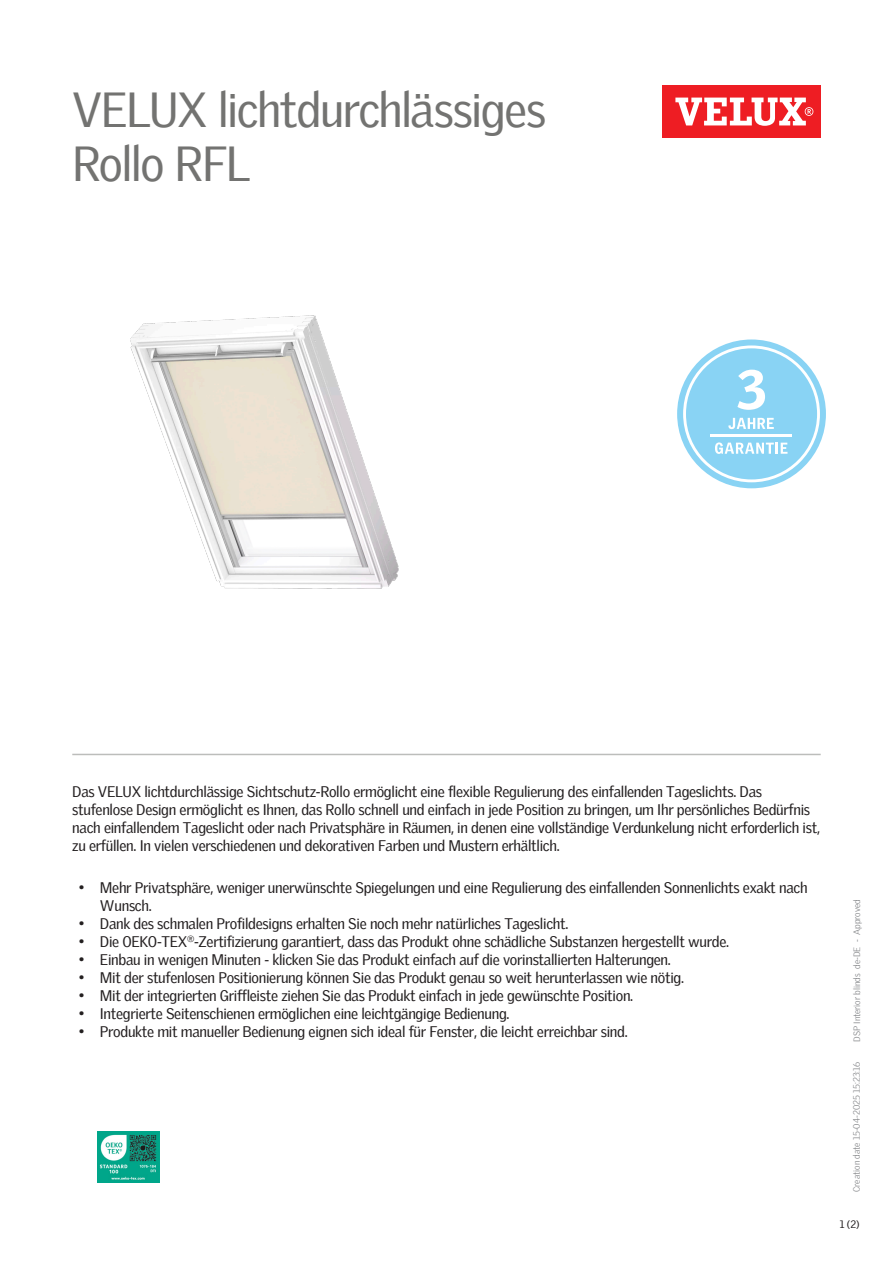
<style>
.page{position:relative;width:893px;height:1263px;background:#fff}
.page>*{position:absolute;margin:0;border:0;box-sizing:border-box;transform-origin:0 0}
.t1{font:900 54.15px "Velux Gothic";color:#fff}
.Headline{font:48px/54px "Velux Gothic";letter-spacing:-.035em;color:#737371}
.Body_Regular{font:15px/18px "Velux Gothic";letter-spacing:-.02em;color:#231f20}
.t2{font:10.5px "Velux Gothic";color:#231f20}
.t3{font:300 9px "Velux Gothic";color:#7c7e81}
</style>
<div class="page">
<div style="left:662px;top:85px;width:159px;height:53px;background:#ee1d23"></div>
<svg style="left:675px;top:98px;width:138px;height:28px"></svg>
<hr style="left:72px;top:754px;width:749px;height:1px;background:#bcbdbb">
<img style="left:98px;top:1131px;width:61px;height:51px">
<img style="left:130px;top:315px;width:269px;height:274px">
<svg style="left:677px;top:339px;width:149px;height:149px"></svg>
<p class="Headline" style="left:72px;top:79px;width:476px">VELUX lichtdurchlässiges<br>Rollo RFL</p>
<p class="t1" style="left:737px;top:355px;width:31px">3</p>
<p class="Body_Regular" style="left:72px;top:781px;width:749px">Das VELUX lichtdurchlässige Sichtschutz-Rollo ermöglicht eine flexible Regulierung des einfallenden Tageslichts. Das stufenlose Design ermöglicht es Ihnen, das Rollo schnell und einfach in jede Position zu bringen, um Ihr persönliches Bedürfnis nach einfallendem Tageslicht oder nach Privatsphäre in Räumen, in denen eine vollständige Verdunkelung nicht erforderlich ist, zu erfüllen. In vielen verschiedenen und dekorativen Farben und Mustern erhältlich.</p>
<p class="Body_Regular" style="left:100px;top:878px;width:709px;text-indent:-21px">• Mehr Privatsphäre, weniger unerwünschte Spiegelungen und eine Regulierung des einfallenden Sonnenlichts exakt nach<br>Wunsch.</p>
<p class="Body_Regular" style="left:79px;top:914px;width:491px">• Dank des schmalen Profildesigns erhalten Sie noch mehr natürliches Tageslicht.</p>
<p class="Body_Regular" style="left:79px;top:932px;width:652px">• Die OEKO-TEX<sup>®</sup>-Zertifizierung garantiert, dass das Produkt ohne schädliche Substanzen hergestellt wurde.</p>
<p class="Body_Regular" style="left:79px;top:950px;width:594px">• Einbau in wenigen Minuten - klicken Sie das Produkt einfach auf die vorinstallierten Halterungen.</p>
<p class="Body_Regular" style="left:79px;top:968px;width:607px">• Mit der stufenlosen Positionierung können Sie das Produkt genau so weit herunterlassen wie nötig.</p>
<p class="Body_Regular" style="left:79px;top:986px;width:556px">• Mit der integrierten Griffleiste ziehen Sie das Produkt einfach in jede gewünschte Position.</p>
<p class="Body_Regular" style="left:79px;top:1004px;width:432px">• Integrierte Seitenschienen ermöglichen eine leichtgängige Bedienung.</p>
<p class="Body_Regular" style="left:79px;top:1022px;width:550px">• Produkte mit manueller Bedienung eignen sich ideal für Fenster, die leicht erreichbar sind.</p>
<p class="t3" style="left:850px;top:1042px;width:144px;rotate:-90deg">DSP Interior blinds de-DE - Approved</p>
<p class="t3" style="left:850px;top:1192px;width:131px;rotate:-90deg">Creation date 15-04-2025 15:23:16</p>
<p class="t2" style="left:840px;top:1216px;width:21px">1 (2)</p>
</div>
